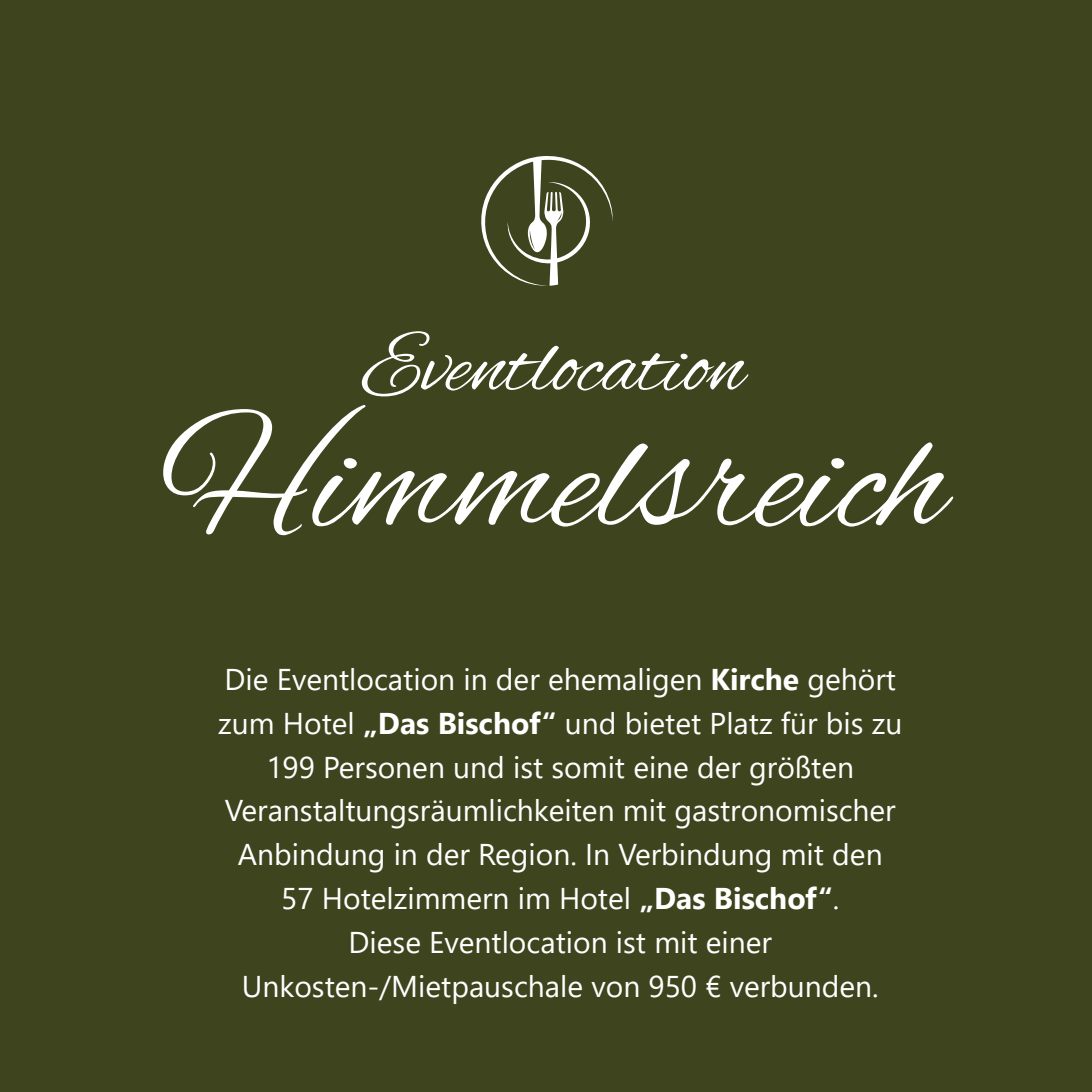
<style>
.page{position:relative;width:1092px;height:1092px;background:#fff}
.page>*{position:absolute;margin:0;border:0;box-sizing:border-box;transform-origin:0 0}
.t1{font:162.5px "Alex Brush";color:#fff}
.t2{font:87.5px "Alex Brush";color:#fff}
.t3{font:30px/43.8px "Segoe UI";color:#fff;text-align:center}
.s1{font-weight:700}
</style>
<div class="page">
<div style="left:0;top:0;width:1091px;height:1091px;background:#3e441d"></div>
<svg style="left:481px;top:156px;width:131px;height:130px"></svg>
<h2 class="t2" style="left:361px;top:317px;width:384px">Eventlocation</h2>
<h1 class="t1" style="left:160px;top:390px;width:787px">Himmelsreich</h1>
<p class="t3" style="left:218px;top:655px;width:685px">Die Eventlocation in der ehemaligen <span class="s1">Kirche</span> gehört zum Hotel <span class="s1">„Das Bischof“</span> und bietet Platz für bis zu 199 Personen und ist somit eine der größten Veranstaltungsräumlichkeiten mit gastronomischer Anbindung in der Region. In Verbindung mit den 57 Hotelzimmern im Hotel <span class="s1">„Das Bischof“</span>.<br>Diese Eventlocation ist mit einer Unkosten-/Mietpauschale von 950 € verbunden.</p>
</div>
